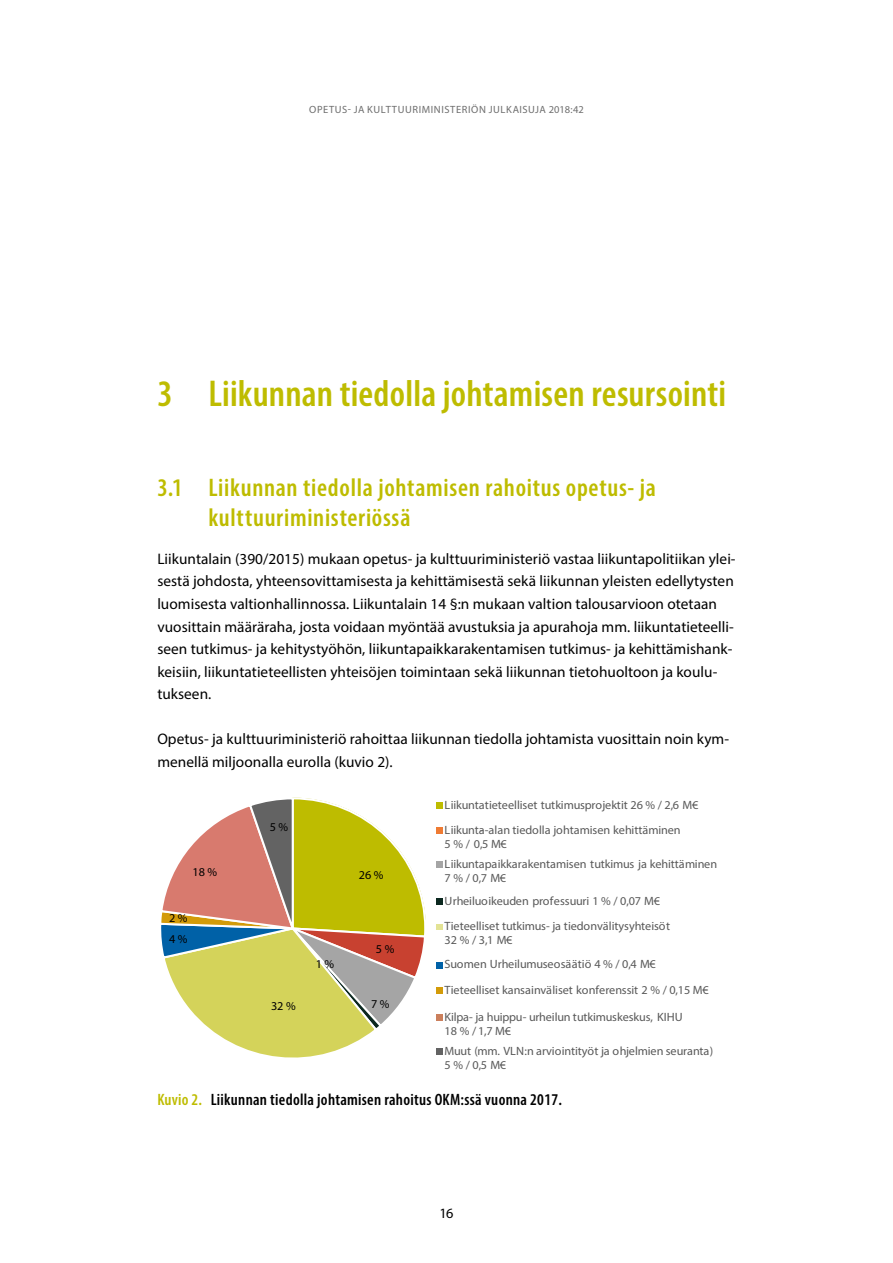
<style>
.page{position:relative;width:893px;height:1263px;background:#fff}
.page>*{position:absolute;margin:0;border:0;box-sizing:border-box;transform-origin:0 0}
.Otsikko_1{font:600 condensed 37.5px "Myriad Pro";letter-spacing:.005em;color:#bebc00}
.Otsikko_2_2_rivia{font:600 condensed 25.5px/30px "Myriad Pro";letter-spacing:.03em;color:#bebc00}
.t1{font:600 condensed 16.5px "Myriad Pro";letter-spacing:.015em;color:#000}
._01_Leipä_1__kpl{font:15.3px/22.5px "Myriad Pro";letter-spacing:.005em;color:#000}
._01_Leipä_seuraavat{font:15.3px/22.5px "Myriad Pro";letter-spacing:.005em;color:#000}
.t2{font:14.25px "Myriad Pro";color:#000}
.t3{font:12px/14.4px "Myriad Pro";letter-spacing:-.005em;color:#595959}
.t4{font:12px "Myriad Pro";color:#000}
.t5{font:10.5px "Myriad Pro";letter-spacing:.055em;color:#6e6e6e}
.s1{color:#bebc00}
</style>
<div class="page">
<svg style="left:161px;top:797px;width:265px;height:261px"></svg>
<svg style="left:436px;top:803px;width:6px;height:6px"></svg>
<svg style="left:436px;top:827px;width:6px;height:6px"></svg>
<svg style="left:436px;top:862px;width:6px;height:6px"></svg>
<svg style="left:436px;top:899px;width:6px;height:6px"></svg>
<svg style="left:436px;top:924px;width:6px;height:6px"></svg>
<svg style="left:436px;top:962px;width:6px;height:6px"></svg>
<svg style="left:436px;top:987px;width:6px;height:6px"></svg>
<svg style="left:436px;top:1014px;width:6px;height:6px"></svg>
<div style="left:436px;top:1048px;width:6px;height:7px;background:#636363"></div>
<p class="t5" style="left:309px;top:103px;width:276px">OPETUS- JA KULTTUURIMINISTERIÖN JULKAISUJA 2018:42</p>
<p class="Otsikko_1" style="left:157px;top:370px;width:570px">3 Liikunnan tiedolla johtamisen resursointi</p>
<p class="Otsikko_2_2_rivia" style="left:208px;top:472px;width:449px;text-indent:-51px">3.1 Liikunnan tiedolla johtamisen rahoitus opetus- ja kulttuuriministeriössä</p>
<p class="_01_Leipä_1__kpl" style="left:157px;top:547px;width:580px">Liikuntalain (390/2015) mukaan opetus- ja kulttuuriministeriö vastaa liikuntapolitiikan ylei&shy;sestä johdosta, yhteensovittamisesta ja kehittämisestä sekä liikunnan yleisten edellytysten luomisesta valtionhallinnossa. Liikuntalain 14 §:n mukaan valtion talousarvioon otetaan vuosittain määräraha, josta voidaan myöntää avustuksia ja apurahoja mm. liikuntatieteelli&shy;seen tutkimus- ja kehitystyöhön, liikuntapaikkarakentamisen tutkimus- ja kehittämishank&shy;keisiin, liikuntatieteellisten yhteisöjen toimintaan sekä liikunnan tietohuoltoon ja koulu&shy;tukseen.</p>
<p class="_01_Leipä_seuraavat" style="left:157px;top:728px;width:573px">Opetus- ja kulttuuriministeriö rahoittaa liikunnan tiedolla johtamista vuosittain noin kym&shy;menellä miljoonalla eurolla (kuvio 2).</p>
<p class="t4" style="left:193px;top:864px;width:26px">18%</p>
<p class="t4" style="left:169px;top:911px;width:20px">2%</p>
<p class="t4" style="left:169px;top:931px;width:20px">4%</p>
<p class="t4" style="left:270px;top:820px;width:20px">5%</p>
<p class="t4" style="left:359px;top:867px;width:26px">26%</p>
<p class="t4" style="left:271px;top:999px;width:26px">32%</p>
<p class="t4" style="left:316px;top:957px;width:20px">1%</p>
<p class="t4" style="left:376px;top:942px;width:20px">5%</p>
<p class="t4" style="left:371px;top:996px;width:20px">7%</p>
<p class="t3" style="left:445px;top:792px;width:255px;line-height:24.9px">Liikuntatieteelliset tutkimusprojektit 26 % / 2,6 M€<br>Liikunta-alan tiedolla johtamisen kehittäminen</p>
<p class="t3" style="left:445px;top:836px;width:64px">5 % / 0,5 M€</p>
<p class="t3" style="left:480px;top:822px;width:5px">-</p>
<p class="t3" style="left:445px;top:856px;width:274px">Liikuntapaikkarakentamisen tutkimus ja kehittäminen<br>7 % / 0,7 M€</p>
<p class="t3" style="left:445px;top:887px;width:227px;line-height:25.5px">Urheiluoikeuden professuuri 1 % / 0,07 M€<br>Tieteelliset tutkimus- ja tiedonvälitysyhteisöt</p>
<p class="t3" style="left:445px;top:928px;width:213px;line-height:23.9px">32 % / 3,1 M€<br>Suomen Urheilumuseosäätiö 4 % / 0,4 M€</p>
<p class="t3" style="left:445px;top:982px;width:265px">Tieteelliset kansainväliset konferenssit 2 % / 0,15 M€</p>
<p class="t3" style="left:445px;top:1009px;width:239px">Kilpa- ja huippu- urheilun tutkimuskeskus, KIHU<br>18 % / 1,7 M€</p>
<p class="t3" style="left:445px;top:1043px;width:270px">Muut (mm. VLN:n arviointityöt ja ohjelmien seuranta)<br>5 % / 0,5 M€</p>
<p class="t1" style="left:157px;top:1089px;width:406px"><span class="s1">Kuvio 2.</span> Liikunnan tiedolla johtamisen rahoitus OKM:ssä vuonna 2017.</p>
<p class="t2" style="left:439px;top:1204px;width:16px">16</p>
</div>
